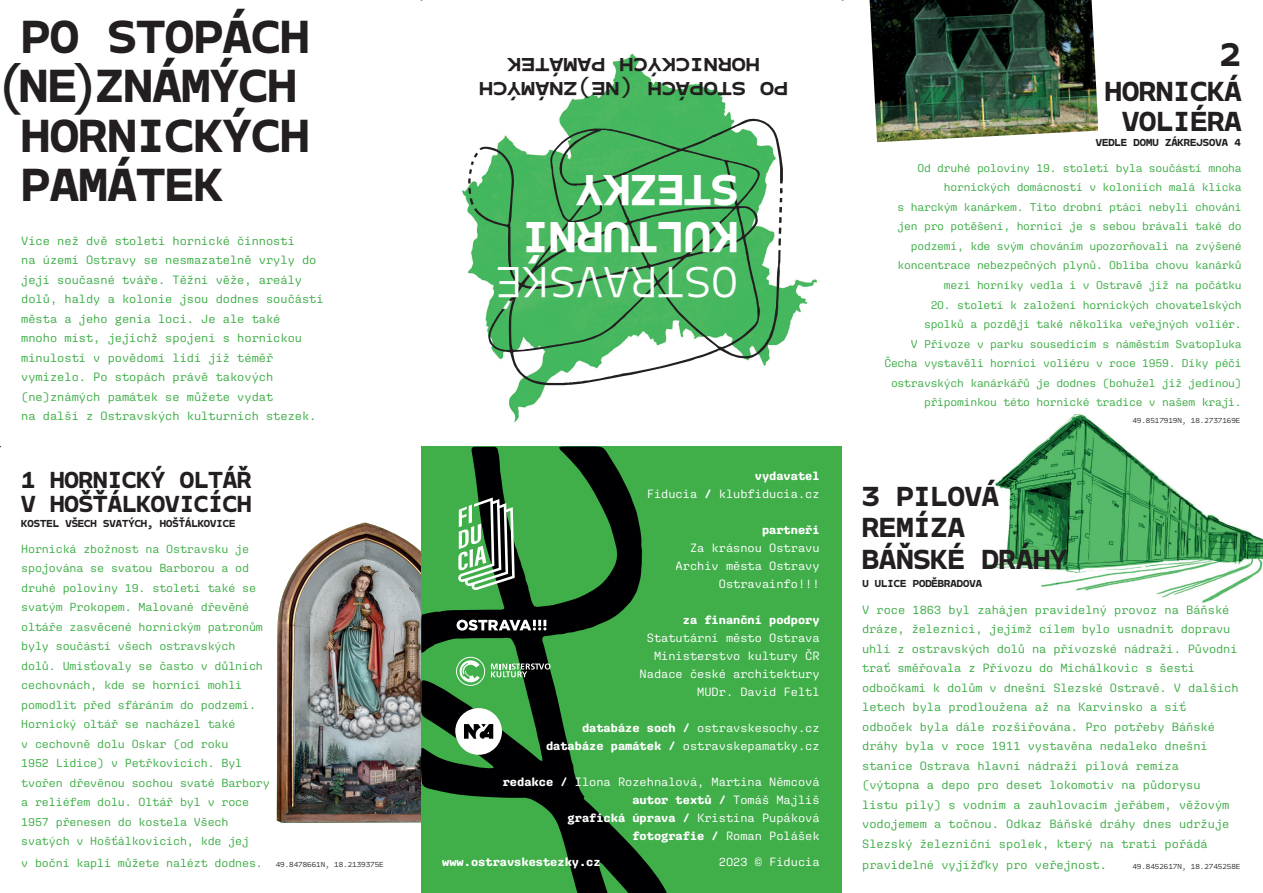
<style>
.page{position:relative;width:1263px;height:893px;background:#fff}
.page>*{position:absolute;margin:0;border:0;box-sizing:border-box;transform-origin:0 0}
.t1{font:700 48px/99px "Monotalic";color:#231f20}
.t2{font:700 45px/46.5px "Monotalic";color:#fff}
.t3{font:300 45px "Monotalic";color:#fff}
.t4{font:700 34.05px "Monotalic";color:#231f20}
.t5{font:700 28.5px/31.5px "Monotalic";color:#231f20;text-align:right}
.t6{font:700 24px/24px "Monotalic";color:#231f20}
.t7{font:700 expanded 19.5px/23.4px "Monotalic";color:#231f20;text-align:center}
.t8{font:12px/19.5px "Aglet Mono VF";color:#40ae49}
.t9{font:12px/18px "Aglet Mono VF";color:#fff;text-align:right}
.t10{font:11.7px/19.5px "Aglet Mono VF";letter-spacing:-.01em;color:#40ae49}
.t11{font:11.4px/19.5px "Aglet Mono VF";letter-spacing:-.02em;color:#40ae49;text-align:right}
.t12{font:700 10.5px "Monotalic";color:#231f20}
.t13{font:300 7.5px "Monotalic";color:#231f20}
</style>
<div class="page">
<img style="left:983px;top:414px;width:280px;height:189px">
<img style="left:869px;top:0;width:229px;height:142px">
<img style="left:277px;top:522px;width:144px;height:301px">
<img style="left:462px;top:53px;width:355px;height:369px">
<div style="left:421px;top:446px;width:421px;height:447px;background:#40ae49"></div>
<svg style="left:421px;top:446px;width:246px;height:447px"></svg>
<svg style="left:474px;top:118px;width:309px;height:267px;fill:#46b85f"></svg>
<svg style="left:468px;top:153px;width:10px;height:52px"></svg>
<svg style="left:778px;top:188px;width:5px;height:57px"></svg>
<svg style="left:458px;top:497px;width:57px;height:93px"></svg>
<svg style="left:456px;top:620px;width:90px;height:11px"></svg>
<svg style="left:491px;top:663px;width:59px;height:14px"></svg>
<svg style="left:456px;top:657px;width:29px;height:29px"></svg>
<svg style="left:455px;top:708px;width:47px;height:47px;background:#a9b5aa"></svg>
<h1 class="t1" style="left:21px;top:-11px;width:289px">PO STOPÁCH<br>HORNICKÝCH</h1>
<h1 class="t1" style="left:21px;top:137px;width:203px">PAMÁTEK</h1>
<p class="t8" style="left:21px;top:231px;width:304px">Více než dvě století hornické činnosti<br>na území Ostravy se nesmazatelně vryly do její současné tváře. Těžní věže, areály dolů, haldy a kolonie jsou dodnes součástí města a jeho genia loci. Je ale také<br>mnoho míst, jejichž spojení s hornickou minulostí v povědomí lidí již téměř vymizelo. Po stopách právě takových (ne)známých památek se můžete vydat<br>na další z Ostravských kulturních stezek.</p>
<h1 class="t1" style="left:-5px;top:38px;width:303px">(NE)ZNÁMÝCH</h1>
<h3 class="t6" style="left:21px;top:469px;width:232px">1 HORNICKÝ OLTÁŘ<br>V HOŠŤÁLKOVICÍCH</h3>
<p class="t10" style="left:21px;top:539px;width:250px">Hornická zbožnost na Ostravsku je spojována se svatou Barborou a od druhé poloviny 19. století také se svatým Prokopem. Malované dřevěné oltáře zasvěcené hornickým patronům byly součástí všech ostravských dolů. Umisťovaly se často v důlních cechovnách, kde se horníci mohli pomodlit před sfáráním do podzemí.<br>Hornický oltář se nacházel také<br>v cechovně dolu Oskar (od roku<br>1952 Lidice) v Petřkovicích. Byl tvořen dřevěnou sochou svaté Barbory a reliéfem dolu. Oltář byl v roce 1957 přenesen do kostela Všech svatých v Hošťálkovicích, kde jej</p>
<p class="t10" style="left:21px;top:853px;width:243px">v boční kapli můžete nalézt dodnes.</p>
<p class="t12" style="left:21px;top:517px;width:216px">KOSTEL VŠECH SVATÝCH, HOŠŤÁLKOVICE</p>
<p class="t13" style="left:276px;top:859px;width:110px">49.8478661N, 18.2139375E</p>
<h3 class="t7" style="left:788px;top:99px;width:310px;rotate:-180deg">PO STOPÁCH (NE)ZNÁMÝCH<br>HORNICKÝCH PAMÁTEK</h3>
<h2 class="t2" style="left:738px;top:259px;width:217px;rotate:-180deg">KULTURNÍ<br>STEZKY</h2>
<h2 class="t3" style="left:738px;top:313px;width:244px;rotate:-180deg">OSTRAVSKÉ</h2>
<p class="t9" style="left:647px;top:466px;width:174px">vydavatel<br>Fiducia / klubfiducia.cz</p>
<p class="t9" style="left:676px;top:520px;width:146px">partneři<br>Za krásnou Ostravu<br>Archiv města Ostravy<br>Ostravainfo!!!</p>
<p class="t9" style="left:640px;top:610px;width:182px">za finanční podpory<br>Statutární město Ostrava<br>Ministerstvo kultury ČR<br>Nadace české architektury<br>MUDr. David Feltl</p>
<p class="t9" style="left:546px;top:718px;width:275px">databáze soch / ostravskesochy.cz databáze památek / ostravskepamatky.cz</p>
<p class="t9" style="left:503px;top:772px;width:318px">redakce / Ilona Rozehnalová, Martina Němcová autor textů / Tomáš Majliš<br>grafická úprava / Kristína Pupáková fotografie / Roman Polášek</p>
<p class="t9" style="left:442px;top:853px;width:160px">www.ostravskestezky.cz</p>
<p class="t9" style="left:719px;top:853px;width:102px">2023 © Fiducia</p>
<h3 class="t4" style="left:1220px;top:31px;width:22px">2</h3>
<h3 class="t5" style="left:1105px;top:78px;width:138px;line-height:30px">HORNICKÁ<br>VOLIÉRA</h3>
<p class="t11" style="left:898px;top:158px;width:346px">Od druhé poloviny 19. století byla součástí mnoha hornických domácností v koloniích malá klícka<br>s harckým kanárkem. Tito drobní ptáci nebyli chováni jen pro potěšení, horníci je s sebou brávali také do podzemí, kde svým chováním upozorňovali na zvýšené koncentrace nebezpečných plynů. Obliba chovu kanárků mezi horníky vedla i v Ostravě již na počátku</p>
<p class="t11" style="left:884px;top:295px;width:359px">20. století k založení hornických chovatelských<br>spolků a později také několika veřejných voliér.<br>V Přívoze v parku sousedícím s náměstím Svatopluka Čecha vystavěli horníci voliéru v roce 1959. Díky péči ostravských kanárkářů je dodnes (bohužel již jedinou) připomínkou této hornické tradice v našem kraji.</p>
<p class="t12" style="left:1096px;top:135px;width:146px">VEDLE DOMU ZÁKREJSOVA 4</p>
<p class="t13" style="left:1132px;top:415px;width:109px">49.8517919N, 18.2737169E</p>
<h3 class="t5" style="left:862px;top:481px;width:207px;text-align:left">3 PILOVÁ<br>REMÍZA<br>BÁŇSKÉ DRÁHY</h3>
<p class="t8" style="left:862px;top:599px;width:378px">V roce 1863 byl zahájen pravidelný provoz na Báňské dráze, železnici, jejímž cílem bylo usnadnit dopravu uhlí z ostravských dolů na přívozské nádraží. Původní trať směřovala z Přívozu do Michálkovic s šesti odbočkami k dolům v dnešní Slezské Ostravě. V dalších letech byla prodloužena až na Karvinsko a síť odboček byla dále rozšiřována. Pro potřeby Báňské dráhy byla v roce 1911 vystavěna nedaleko dnešní stanice Ostrava hlavní nádraží pilová remíza (výtopna a depo pro deset lokomotiv na půdorysu listu pily) s vodním a zauhlovacím jeřábem, věžovým vodojemem a točnou. Odkaz Báňské dráhy dnes udržuje Slezský železniční spolek, který na trati pořádá</p>
<p class="t8" style="left:862px;top:855px;width:246px">pravidelné vyjížďky pro veřejnost.</p>
<p class="t12" style="left:862px;top:576px;width:121px">U ULICE PODĚBRADOVA</p>
<p class="t13" style="left:1132px;top:861px;width:109px">49.8452617N, 18.2745258E</p>
</div>
